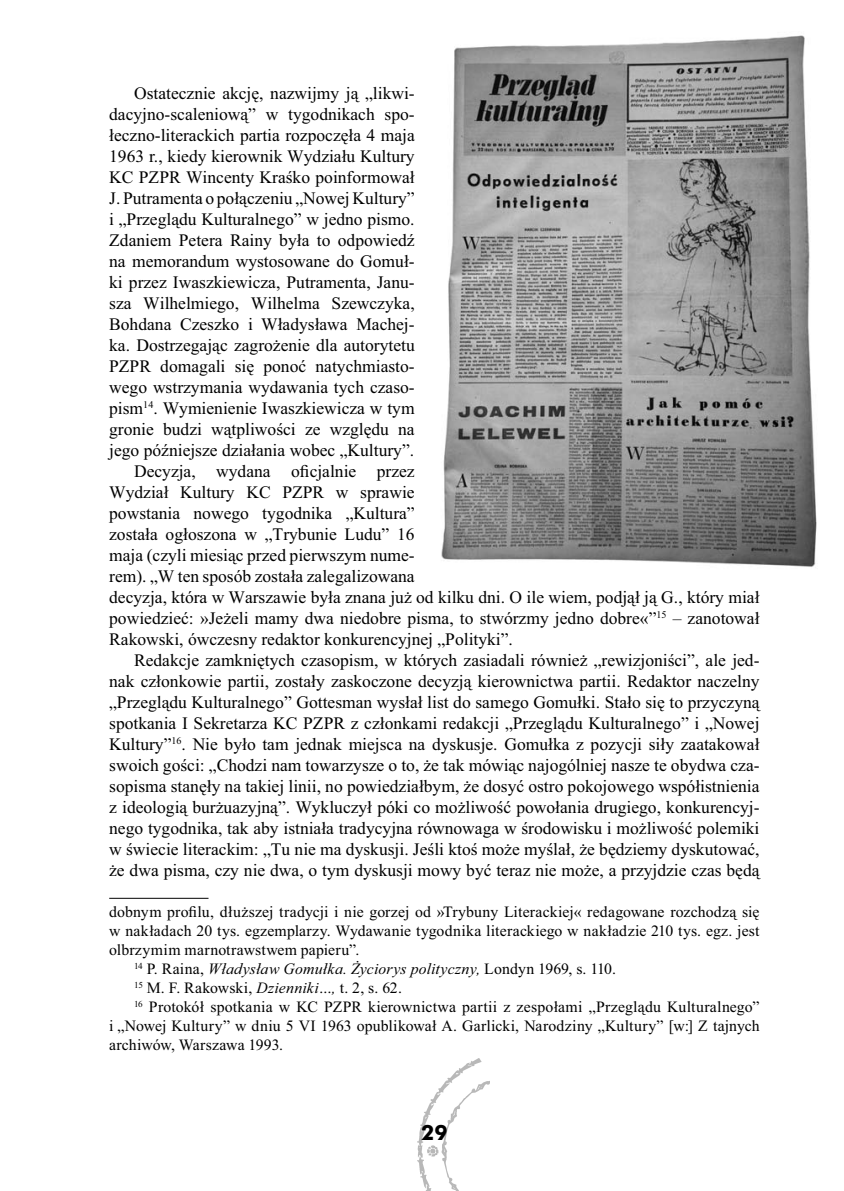
<style>
.page{position:relative;width:844px;height:1191px;background:#fff}
.page>*{position:absolute;margin:0;border:0;box-sizing:border-box;transform-origin:0 0}
.t1{font:700 21px "Futura EU";color:#000}
.t2{font:17.5px "Times New Roman";color:#000}
.t3{font:15.75px "Times New Roman";letter-spacing:.01em;color:#000}
.t4{font:italic 15.75px "Times New Roman";letter-spacing:.015em;color:#000}
.s1{font-style:normal}
.s2{font-style:italic}
</style>
<div class="page">
<img style="left:418px;top:1058px;width:72px;height:133px">
<hr style="left:109px;top:898px;width:99px;height:1px;background:#000">
<img style="left:441px;top:35px;width:376px;height:532px">
<p class="t2" style="left:134px;top:87px;width:282px">Ostatecznie akcję, nazwijmy ją „likwi-</p>
<p class="t2" style="left:109px;top:108px;width:307px">dacyjno-scaleniową” w tygodnikach spo-</p>
<p class="t2" style="left:109px;top:129px;width:307px">łeczno-literackich partia rozpoczęła 4 maja</p>
<p class="t2" style="left:109px;top:150px;width:307px">1963 r., kiedy kierownik Wydziału Kultury</p>
<p class="t2" style="left:109px;top:171px;width:307px">KC PZPR Wincenty Kraśko poinformował</p>
<p class="t2" style="left:109px;top:192px;width:307px">J. Putramenta o połączeniu „Nowej Kultury”</p>
<p class="t2" style="left:109px;top:213px;width:307px">i „Przeglądu Kulturalnego” w jedno pismo.</p>
<p class="t2" style="left:109px;top:234px;width:307px">Zdaniem Petera Rainy była to odpowiedź</p>
<p class="t2" style="left:109px;top:255px;width:307px">na memorandum wystosowane do Gomuł-</p>
<p class="t2" style="left:109px;top:276px;width:307px">ki przez Iwaszkiewicza, Putramenta, Janu-</p>
<p class="t2" style="left:109px;top:297px;width:307px">sza Wilhelmiego, Wilhelma Szewczyka,</p>
<p class="t2" style="left:109px;top:318px;width:307px">Bohdana Czeszko i Władysława Machej-</p>
<p class="t2" style="left:109px;top:339px;width:307px">ka. Dostrzegając zagrożenie dla autorytetu</p>
<p class="t2" style="left:109px;top:360px;width:307px">PZPR domagali się ponoć natychmiasto-</p>
<p class="t2" style="left:109px;top:381px;width:307px">wego wstrzymania wydawania tych czaso-</p>
<p class="t2" style="left:109px;top:402px;width:307px">pism<sup>14</sup>. Wymienienie Iwaszkiewicza w tym</p>
<p class="t2" style="left:109px;top:423px;width:307px">gronie budzi wątpliwości ze względu na</p>
<p class="t2" style="left:109px;top:444px;width:306px">jego późniejsze działania wobec „Kultury”.</p>
<p class="t2" style="left:134px;top:465px;width:282px">Decyzja, wydana oficjalnie przez</p>
<p class="t2" style="left:109px;top:486px;width:307px">Wydział Kultury KC PZPR w sprawie</p>
<p class="t2" style="left:109px;top:507px;width:307px">powstania nowego tygodnika „Kultura”</p>
<p class="t2" style="left:109px;top:528px;width:307px">została ogłoszona w „Trybunie Ludu” 16</p>
<p class="t2" style="left:109px;top:549px;width:307px">maja (czyli miesiąc przed pierwszym nume-</p>
<p class="t2" style="left:109px;top:570px;width:307px">rem). „W ten sposób została zalegalizowana</p>
<p class="t2" style="left:109px;top:591px;width:651px">decyzja, która w Warszawie była znana już od kilku dni. O ile wiem, podjął ją G., który miał</p>
<p class="t2" style="left:109px;top:612px;width:651px">powiedzieć: »Jeżeli mamy dwa niedobre pisma, to stwórzmy jedno dobre«”<sup>15</sup> – zanotował</p>
<p class="t2" style="left:109px;top:633px;width:405px">Rakowski, ówczesny redaktor konkurencyjnej „Polityki”.</p>
<p class="t2" style="left:134px;top:654px;width:627px">Redakcje zamkniętych czasopism, w których zasiadali również „rewizjoniści”, ale jed-</p>
<p class="t2" style="left:109px;top:675px;width:651px">nak członkowie partii, zostały zaskoczone decyzją kierownictwa partii. Redaktor naczelny</p>
<p class="t2" style="left:109px;top:696px;width:651px">„Przeglądu Kulturalnego” Gottesman wysłał list do samego Gomułki. Stało się to przyczyną</p>
<p class="t2" style="left:109px;top:717px;width:651px">spotkania I Sekretarza KC PZPR z członkami redakcji „Przeglądu Kulturalnego” i „Nowej</p>
<p class="t2" style="left:109px;top:738px;width:651px">Kultury”<sup>16</sup>. Nie było tam jednak miejsca na dyskusje. Gomułka z pozycji siły zaatakował</p>
<p class="t2" style="left:109px;top:759px;width:651px">swoich gości: „Chodzi nam towarzysze o to, że tak mówiąc najogólniej nasze te obydwa cza-</p>
<p class="t2" style="left:109px;top:780px;width:651px">sopisma stanęły na takiej linii, no powiedziałbym, że dosyć ostro pokojowego współistnienia</p>
<p class="t2" style="left:109px;top:801px;width:651px">z ideologią burżuazyjną”. Wykluczył póki co możliwość powołania drugiego, konkurencyj-</p>
<p class="t2" style="left:109px;top:822px;width:651px">nego tygodnika, tak aby istniała tradycyjna równowaga w środowisku i możliwość polemiki</p>
<p class="t2" style="left:109px;top:843px;width:651px">w świecie literackim: „Tu nie ma dyskusji. Jeśli ktoś może myślał, że będziemy dyskutować,</p>
<p class="t2" style="left:109px;top:864px;width:651px">że dwa pisma, czy nie dwa, o tym dyskusji mowy być teraz nie może, a przyjdzie czas będą</p>
<p class="t3" style="left:109px;top:906px;width:651px">dobnym profilu, dłuższej tradycji i nie gorzej od »Trybuny Literackiej« redagowane rozchodzą się</p>
<p class="t3" style="left:109px;top:925px;width:651px">w nakładach 20 tys. egzemplarzy. Wydawanie tygodnika literackiego w nakładzie 210 tys. egz. jest</p>
<p class="t3" style="left:109px;top:944px;width:251px">olbrzymim marnotrawstwem papieru”.</p>
<p class="t4" style="left:134px;top:963px;width:483px"><sup>14</sup> <span class="s1">P. Raina,</span> Władysław Gomułka. Życiorys polityczny, <span class="s1">Londyn 1969, s. 110.</span></p>
<p class="t3" style="left:134px;top:982px;width:269px"><sup>15</sup> M. F. Rakowski, <span class="s2">Dzienniki…,</span> t. 2, s. 62.</p>
<p class="t3" style="left:134px;top:1000px;width:627px"><sup>16</sup> Protokół spotkania w KC PZPR kierownictwa partii z zespołami „Przeglądu Kulturalnego”</p>
<p class="t3" style="left:109px;top:1019px;width:651px">i „Nowej Kultury” w dniu 5 VI 1963 opublikował A. Garlicki, Narodziny „Kultury” [w:] Z tajnych</p>
<p class="t3" style="left:109px;top:1038px;width:175px">archiwów, Warszawa 1993.</p>
<p class="t1" style="left:421px;top:1124px;width:28px">29</p>
</div>
